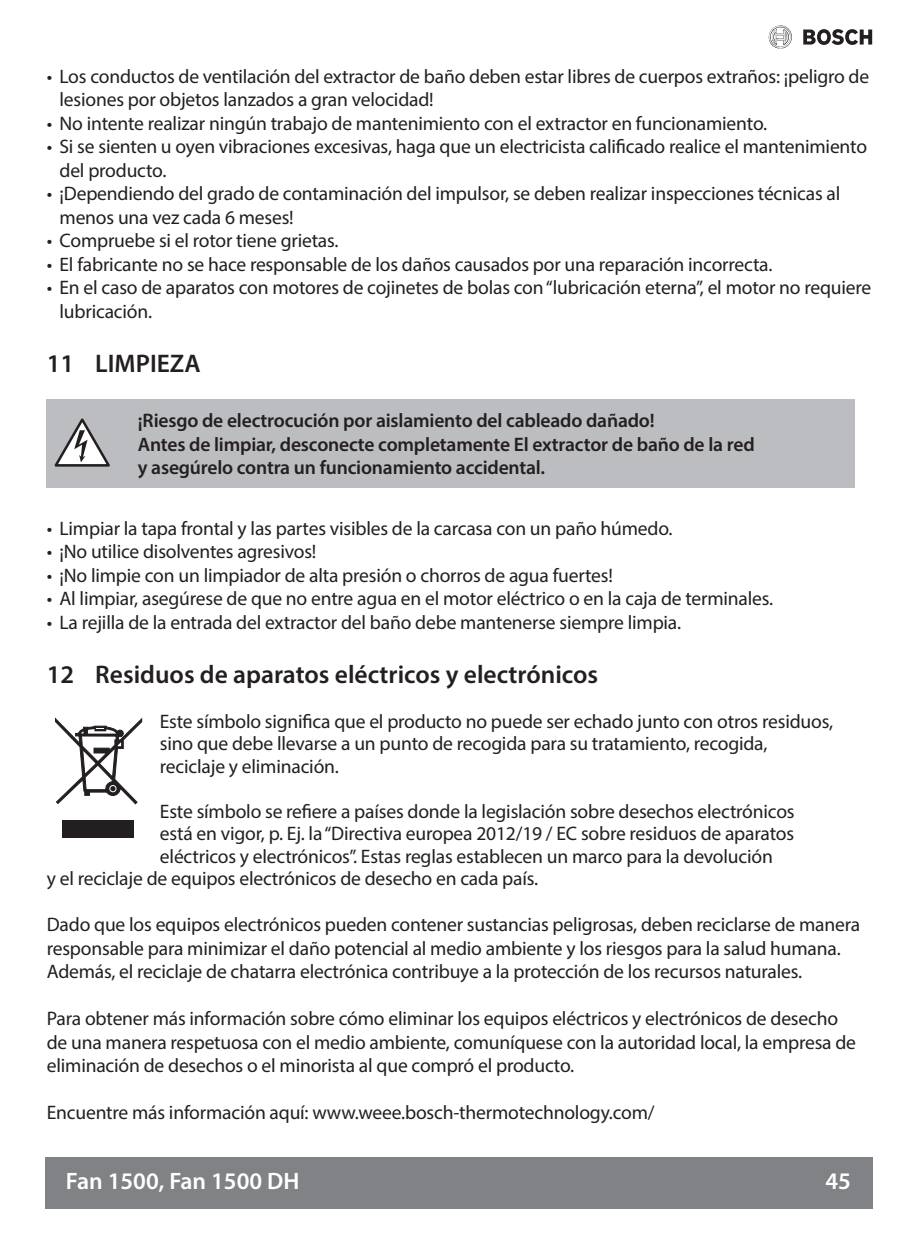
<style>
.page{position:relative;width:919px;height:1234px;background:#fff}
.page>*{position:absolute;margin:0;border:0;box-sizing:border-box;transform-origin:0 0}
.t1{font:600 25.5px "Myriad Pro";color:#231f20}
.t2{font:600 23.7px "Myriad Pro";color:#fff}
.t3{font:19.5px/23.4px "Myriad Pro";letter-spacing:-.01em;color:#231f20}
.t4{font:600 19.5px/23.4px "Myriad Pro";letter-spacing:-.01em;color:#231f20}
</style>
<div class="page">
<div style="left:46px;top:1157px;width:827px;height:51px;background:#808285"></div>
<svg style="left:768px;top:26px;width:24px;height:23px"></svg>
<svg style="left:803px;top:29px;width:69px;height:16px"></svg>
<div style="left:47px;top:399px;width:808px;height:88px;background:#bcbdc0"></div>
<svg style="left:54px;top:418px;width:56px;height:49px"></svg>
<svg style="left:55px;top:717px;width:87px;height:87px"></svg>
<div style="left:109px;top:785px;width:7px;height:7px;border:1px solid #fff;border-radius:50%"></div>
<div style="left:62px;top:820px;width:72px;height:17px;background:#231f20"></div>
<p class="t3" style="left:60px;top:64px;width:811px;text-indent:-13px">• Los conductos de ventilación del extractor de baño deben estar libres de cuerpos extraños: ¡peligro de lesiones por objetos lanzados a gran velocidad!</p>
<p class="t3" style="left:47px;top:111px;width:720px">• No intente realizar ningún trabajo de mantenimiento con el extractor en funcionamiento.</p>
<p class="t3" style="left:60px;top:135px;width:809px;text-indent:-13px">• Si se sienten u oyen vibraciones excesivas, haga que un electricista calificado realice el mantenimiento del producto.</p>
<p class="t3" style="left:60px;top:182px;width:782px;text-indent:-13px">• ¡Dependiendo del grado de contaminación del impulsor, se deben realizar inspecciones técnicas al menos una vez cada 6 meses!</p>
<p class="t3" style="left:47px;top:228px;width:291px">• Compruebe si el rotor tiene grietas.</p>
<p class="t3" style="left:47px;top:252px;width:725px">• El fabricante no se hace responsable de los daños causados por una reparación incorrecta.</p>
<p class="t3" style="left:60px;top:275px;width:813px;text-indent:-13px">• En el caso de aparatos con motores de cojinetes de bolas con “lubricación eterna”, el motor no requiere lubricación.</p>
<h1 class="t1" style="left:47px;top:347px;width:155px">11 LIMPIEZA</h1>
<p class="t4" style="left:138px;top:408px;width:618px">¡Riesgo de electrocución por aislamiento del cableado dañado!<br>Antes de limpiar, desconecte completamente El extractor de baño de la red y asegúrelo contra un funcionamiento accidental.</p>
<p class="t3" style="left:47px;top:516px;width:625px">• Limpiar la tapa frontal y las partes visibles de la carcasa con un paño húmedo.</p>
<p class="t3" style="left:47px;top:539px;width:271px">• ¡No utilice disolventes agresivos!</p>
<p class="t3" style="left:47px;top:563px;width:567px">• ¡No limpie con un limpiador de alta presión o chorros de agua fuertes!</p>
<p class="t3" style="left:47px;top:586px;width:726px">• Al limpiar, asegúrese de que no entre agua en el motor eléctrico o en la caja de terminales.</p>
<p class="t3" style="left:47px;top:610px;width:634px">• La rejilla de la entrada del extractor del baño debe mantenerse siempre limpia.</p>
<h1 class="t1" style="left:47px;top:657px;width:553px">12 Residuos de aparatos eléctricos y electrónicos</h1>
<p class="t3" style="left:160px;top:709px;width:674px;line-height:22.5px">Este símbolo significa que el producto no puede ser echado junto con otros residuos, sino que debe llevarse a un punto de recogida para su tratamiento, recogida, reciclaje y eliminación.</p>
<p class="t3" style="left:160px;top:799px;width:636px">Este símbolo se refiere a países donde la legislación sobre desechos electrónicos</p>
<p class="t3" style="left:160px;top:821px;width:635px">está en vigor, p. Ej. la “Directiva europea 2012/19 / EC sobre residuos de aparatos</p>
<p class="t3" style="left:160px;top:844px;width:614px">eléctricos y electrónicos”. Estas reglas establecen un marco para la devolución</p>
<p class="t3" style="left:47px;top:866px;width:491px">y el reciclaje de equipos electrónicos de desecho en cada país.</p>
<p class="t3" style="left:47px;top:912px;width:815px">Dado que los equipos electrónicos pueden contener sustancias peligrosas, deben reciclarse de manera responsable para minimizar el daño potencial al medio ambiente y los riesgos para la salud humana.<br>Además, el reciclaje de chatarra electrónica contribuye a la protección de los recursos naturales.</p>
<p class="t3" style="left:47px;top:1006px;width:810px">Para obtener más información sobre cómo eliminar los equipos eléctricos y electrónicos de desecho de una manera respetuosa con el medio ambiente, comuníquese con la autoridad local, la empresa de eliminación de desechos o el minorista al que compró el producto.</p>
<p class="t3" style="left:47px;top:1100px;width:609px">Encuentre más información aquí: www.weee.bosch-thermotechnology.com/</p>
<p class="t2" style="left:66px;top:1165px;width:235px">Fan 1500, Fan 1500 DH</p>
<p class="t2" style="left:825px;top:1165px;width:27px">45</p>
</div>
